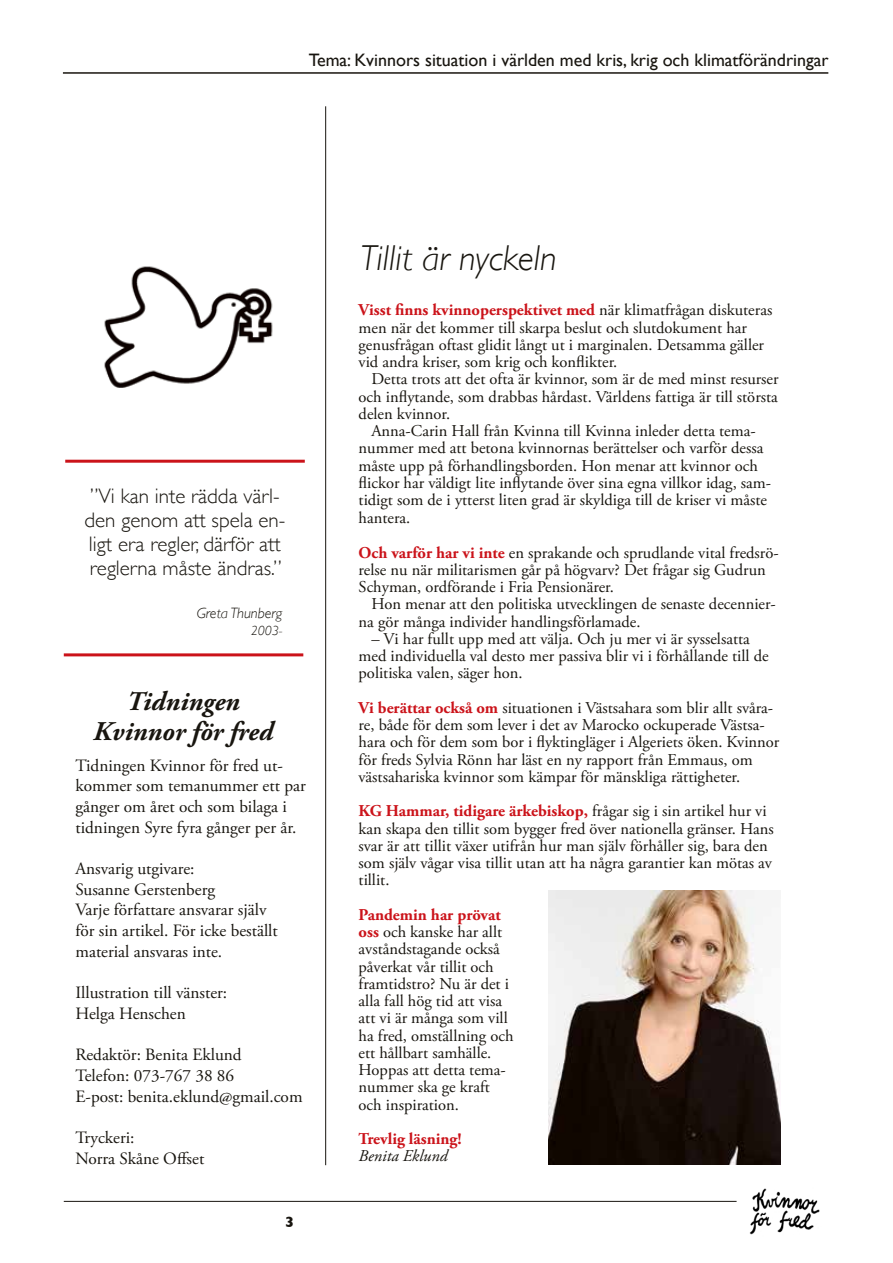
<style>
.page{position:relative;width:893px;height:1263px;background:#fff}
.page>*{position:absolute;margin:0;border:0;box-sizing:border-box;transform-origin:0 0}
.t1{font:italic 300 36px "Gill Sans";color:#18150f}
.t2{font:italic 700 27px/30px "Adobe Garamond Pro";color:#18150f;text-align:center}
.t3{font:300 21px/24px "Gill Sans";color:#18150f}
.t4{font:18px "Gill Sans";color:#18150f}
.t5{font:17.25px/20.7px "Adobe Garamond Pro";color:#18150f}
.t6{font:16.5px/17.2px "Adobe Garamond Pro";color:#18150f}
.t7{font:700 16.5px "Adobe Garamond Pro";color:#cb131a}
.t8{font:italic 16.5px "Adobe Garamond Pro";color:#18150f}
.t9{font:italic 300 15px "Gill Sans";color:#18150f}
.t10{font:700 15px "Gill Sans";color:#18150f}
.t11{font:italic 300 13.5px "Gill Sans";color:#18150f}
.s1{font-weight:700;color:#cb131a}
</style>
<div class="page">
<img style="left:749px;top:1188px;width:71px;height:47px">
<hr style="left:64px;top:1201px;width:673px;height:1px;background:#18150f">
<hr style="left:63px;top:72px;width:765px;height:2px;background:#18150f">
<img style="left:104px;top:246px;width:223px;height:169px">
<hr style="left:325px;top:106px;width:1px;height:1059px;background:#18150f">
<hr style="left:65px;top:460px;width:240px;height:3px;background:#cb131a">
<hr style="left:64px;top:653px;width:239px;height:3px;background:#cb131a">
<img style="left:549px;top:891px;width:231px;height:273px">
<p class="t4" style="left:309px;top:49px;width:521px">Tema: Kvinnors situation i världen med kris, krig och klimatförändringar</p>
<p class="t3" style="left:84px;top:483px;width:202px">”Vi kan inte rädda värl&shy;den genom att spela en&shy;ligt era regler, därför att reglerna måste ändras.”</p>
<p class="t9" style="left:197px;top:605px;width:87px">Greta Thunberg</p>
<p class="t11" style="left:251px;top:623px;width:33px">2003-</p>
<h2 class="t2" style="left:93px;top:686px;width:181px">Tidningen<br>Kvinnor för fred</h2>
<p class="t5" style="left:75px;top:755px;width:232px">Tidningen Kvinnor för fred ut&shy;kommer som temanummer ett par gånger om året och som bilaga i tidningen Syre fyra gånger per år.</p>
<p class="t5" style="left:75px;top:859px;width:204px">Ansvarig utgivare:<br>Susanne Gerstenberg<br>Varje författare ansvarar själv för sin artikel. För icke beställt material ansvaras inte.</p>
<p class="t5" style="left:75px;top:983px;width:153px">Illustration till vänster:<br>Helga Henschen</p>
<p class="t5" style="left:75px;top:1045px;width:229px">Redaktör: Benita Eklund<br>Telefon: 073-767 38 86<br>E-post: benita.eklund@gmail.com</p>
<p class="t5" style="left:75px;top:1128px;width:130px">Tryckeri:<br>Norra Skåne Offset</p>
<p class="t10" style="left:285px;top:1210px;width:10px">3</p>
<h1 class="t1" style="left:360px;top:238px;width:198px">Tillit är nyckeln</h1>
<p class="t6" style="left:359px;top:302px;width:415px"><span class="s1">Visst finns kvinnoperspektivet med</span> när klimatfrågan diskuteras men när det kommer till skarpa beslut och slutdokument har genusfrågan oftast glidit långt ut i marginalen. Detsamma gäller vid andra kriser, som krig och konflikter.</p>
<p class="t6" style="left:359px;top:371px;width:422px;text-align:justify;text-indent:13px">Detta trots att det ofta är kvinnor, som är de med minst resurser och inflytande, som drabbas hårdast. Världens fattiga är till största delen kvinnor.</p>
<p class="t6" style="left:359px;top:423px;width:414px;text-indent:13px">Anna-Carin Hall från Kvinna till Kvinna inleder detta tema&shy;nummer med att betona kvinnornas berättelser och varför dessa måste upp på förhandlingsborden. Hon menar att kvinnor och flickor har väldigt lite inflytande över sina egna villkor idag, sam&shy;tidigt som de i ytterst liten grad är skyldiga till de kriser vi måste hantera.</p>
<p class="t6" style="left:359px;top:544px;width:421px"><span class="s1">Och varför har vi inte</span> en sprakande och sprudlande vital fredsrö&shy;relse nu när militarismen går på högvarv? Det frågar sig Gudrun<br>Schyman, ordförande i Fria Pensionärer.</p>
<p class="t6" style="left:359px;top:596px;width:419px;text-indent:13px">Hon menar att den politiska utvecklingen de senaste decennier&shy;na gör många individer handlingsförlamade.</p>
<p class="t6" style="left:359px;top:630px;width:412px;text-indent:13px">– Vi har fullt upp med att välja. Och ju mer vi är sysselsatta med individuella val desto mer passiva blir vi i förhållande till de politiska valen, säger hon.</p>
<p class="t6" style="left:359px;top:699px;width:422px"><span class="s1">Vi berättar också om</span> situationen i Västsahara som blir allt svåra&shy;re, både för dem som lever i det av Marocko ockuperade Västsa&shy;hara och för dem som bor i flyktingläger i Algeriets öken. Kvinnor för freds Sylvia Rönn har läst en ny rapport från Emmaus, om västsahariska kvinnor som kämpar för mänskliga rättigheter.</p>
<p class="t6" style="left:359px;top:803px;width:417px"><span class="s1">KG Hammar, tidigare ärkebiskop,</span> frågar sig i sin artikel hur vi kan skapa den tillit som bygger fred över nationella gränser. Hans svar är att tillit växer utifrån hur man själv förhåller sig, bara den som själv vågar visa tillit utan att ha några garantier kan mötas av tillit.</p>
<p class="t6" style="left:359px;top:906px;width:156px"><span class="s1">Pandemin har prövat oss</span> och kanske har allt avståndstagande också påverkat vår tillit och framtidstro? Nu är det i alla fall hög tid att visa att vi är många som vill ha fred, omställning och ett hållbart samhälle.<br>Hoppas att detta tema&shy;nummer ska ge kraft och inspiration.</p>
<p class="t7" style="left:359px;top:1129px;width:105px">Trevlig läsning!</p>
<p class="t8" style="left:359px;top:1146px;width:90px">Benita Eklund</p>
</div>
